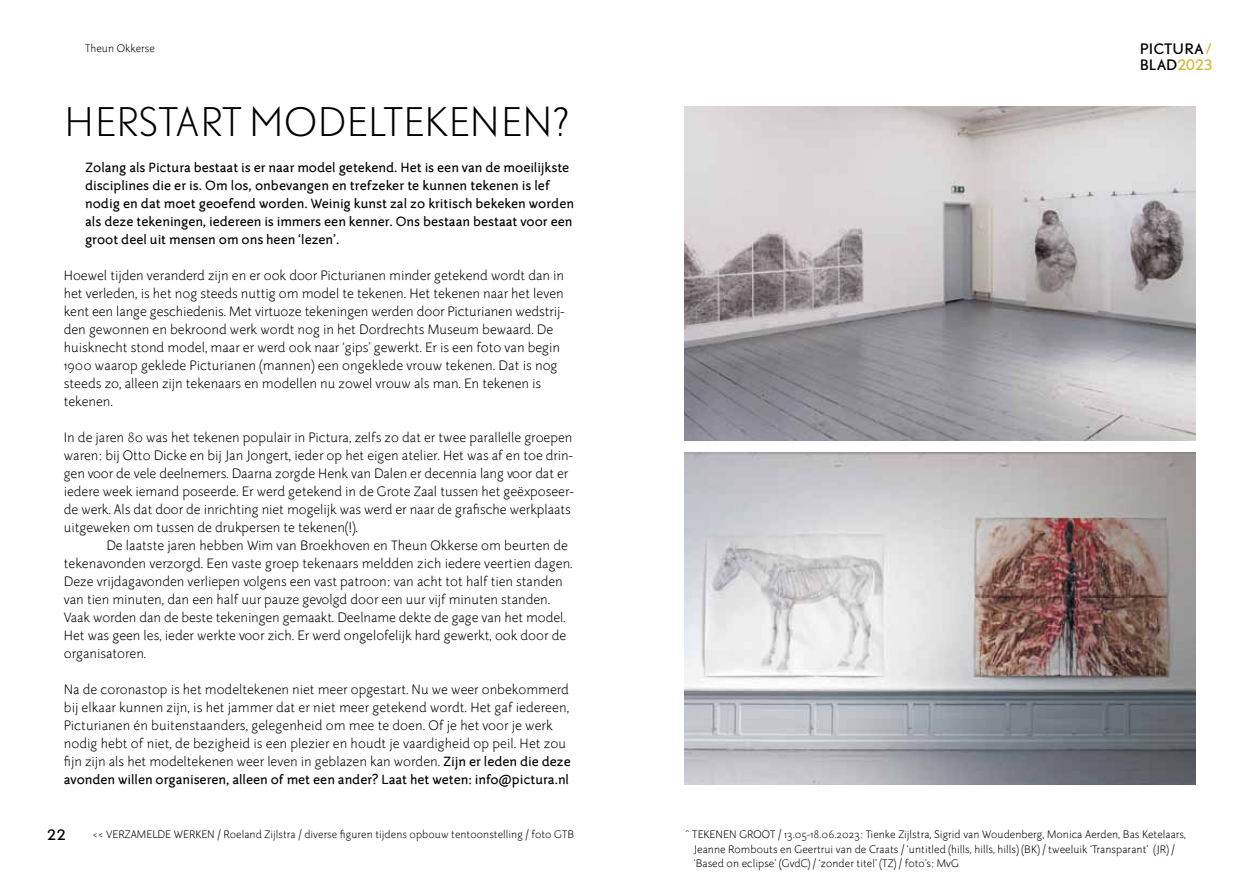
<style>
.page{position:relative;width:1259px;height:893px;background:#fff}
.page>*{position:absolute;margin:0;border:0;box-sizing:border-box;transform-origin:0 0}
.t1{font:36.75px "DTL Nobel T Light";color:#000}
.t2{font:15px/18px "Serious Sans Pro";color:#000}
.t3{font:700 14.25px/18px "Serious Sans Pro";color:#000}
.t4{font:13.5px/16.2px "DTL Nobel T";letter-spacing:.01em;color:#000}
.t5{font:12px/14.4px "Serious Sans Pro";letter-spacing:.005em;color:#000}
.s1{font-weight:700;font-size:14.25px}
.s2{color:#d1ba37}
</style>
<div class="page">
<img style="left:685px;top:106px;width:510px;height:334px">
<img style="left:685px;top:453px;width:510px;height:331px">
<p class="t5" style="left:85px;top:40px;width:71px">Theun Okkerse</p>
<h1 class="t1" style="left:64px;top:98px;width:507px">HERSTART MODELTEKENEN?</h1>
<p class="t3" style="left:85px;top:158px;width:490px">Zolang als Pictura bestaat is er naar model getekend. Het is een van de moeilijkste disciplines die er is. Om los, onbevangen en trefzeker te kunnen tekenen is lef nodig en dat moet geoefend worden. Weinig kunst zal zo kritisch bekeken worden als deze tekeningen, iedereen is immers een kenner. Ons bestaan bestaat voor een groot deel uit mensen om ons heen ‘lezen’.</p>
<p class="t2" style="left:64px;top:266px;width:503px">Hoewel tijden veranderd zijn en er ook door Picturianen minder getekend wordt dan in het verleden, is het nog steeds nuttig om model te tekenen. Het tekenen naar het leven kent een lange geschiedenis. Met virtuoze tekeningen werden door Picturianen wedstrij&shy;den gewonnen en bekroond werk wordt nog in het Dordrechts Museum bewaard. De huisknecht stond model, maar er werd ook naar ‘gips’ gewerkt. Er is een foto van begin 1900 waarop geklede Picturianen (mannen) een ongeklede vrouw tekenen. Dat is nog steeds zo, alleen zijn tekenaars en modellen nu zowel vrouw als man. En tekenen is tekenen.</p>
<p class="t2" style="left:64px;top:428px;width:512px">In de jaren 80 was het tekenen populair in Pictura, zelfs zo dat er twee parallelle groepen waren: bij Otto Dicke en bij Jan Jongert, ieder op het eigen atelier. Het was af en toe drin&shy;gen voor de vele deelnemers. Daarna zorgde Henk van Dalen er decennia lang voor dat er iedere week iemand poseerde. Er werd getekend in de Grote Zaal tussen het geëxposeer&shy;de werk. Als dat door de inrichting niet mogelijk was werd er naar de grafische werkplaats uitgeweken om tussen de drukpersen te tekenen(!).</p>
<p class="t2" style="left:64px;top:536px;width:510px;text-indent:43px">De laatste jaren hebben Wim van Broekhoven en Theun Okkerse om beurten de tekenavonden verzorgd. Een vaste groep tekenaars meldden zich iedere veertien dagen.<br>Deze vrijdagavonden verliepen volgens een vast patroon: van acht tot half tien standen van tien minuten, dan een half uur pauze gevolgd door een uur vijf minuten standen.<br>Vaak worden dan de beste tekeningen gemaakt. Deelname dekte de gage van het model.<br>Het was geen les, ieder werkte voor zich. Er werd ongelofelijk hard gewerkt, ook door de organisatoren.</p>
<p class="t2" style="left:64px;top:680px;width:508px">Na de coronastop is het modeltekenen niet meer opgestart. Nu we weer onbekommerd bij elkaar kunnen zijn, is het jammer dat er niet meer getekend wordt. Het gaf iedereen, Picturianen én buitenstaanders, gelegenheid om mee te doen. Of je het voor je werk nodig hebt of niet, de bezigheid is een plezier en houdt je vaardigheid op peil. Het zou fijn zijn als het modeltekenen weer leven in geblazen kan worden. <span class="s1">Zijn er leden die deze</span></p>
<p class="t3" style="left:64px;top:770px;width:507px">avonden willen organiseren, alleen of met een ander? Laat het weten: info@pictura.nl</p>
<p class="t4" style="left:47px;top:826px;width:21px">22</p>
<p class="t5" style="left:93px;top:827px;width:483px">&lt;&lt; VERZAMELDE WERKEN / Roeland Zijlstra / diverse figuren tijdens opbouw tentoonstelling / foto GTB</p>
<p class="t4" style="left:1140px;top:40px;width:75px">PICTURA<span class="s2">/<br></span>BLAD<span class="s2">2023</span></p>
<p class="t5" style="left:694px;top:827px;width:494px;text-indent:-9px">^ TEKENEN GROOT / 13.05-18.06.2023: Tienke Zijlstra, Sigrid van Woudenberg, Monica Aerden, Bas Ketelaars,<br>Jeanne Rombouts en Geertrui van de Craats / ‘untitled (hills, hills, hills) (BK) / tweeluik ‘Transparant’ (JR) / ‘Based on eclipse’ (GvdC) / ‘zonder titel’ (TZ) / foto’s: MvG</p>
</div>
